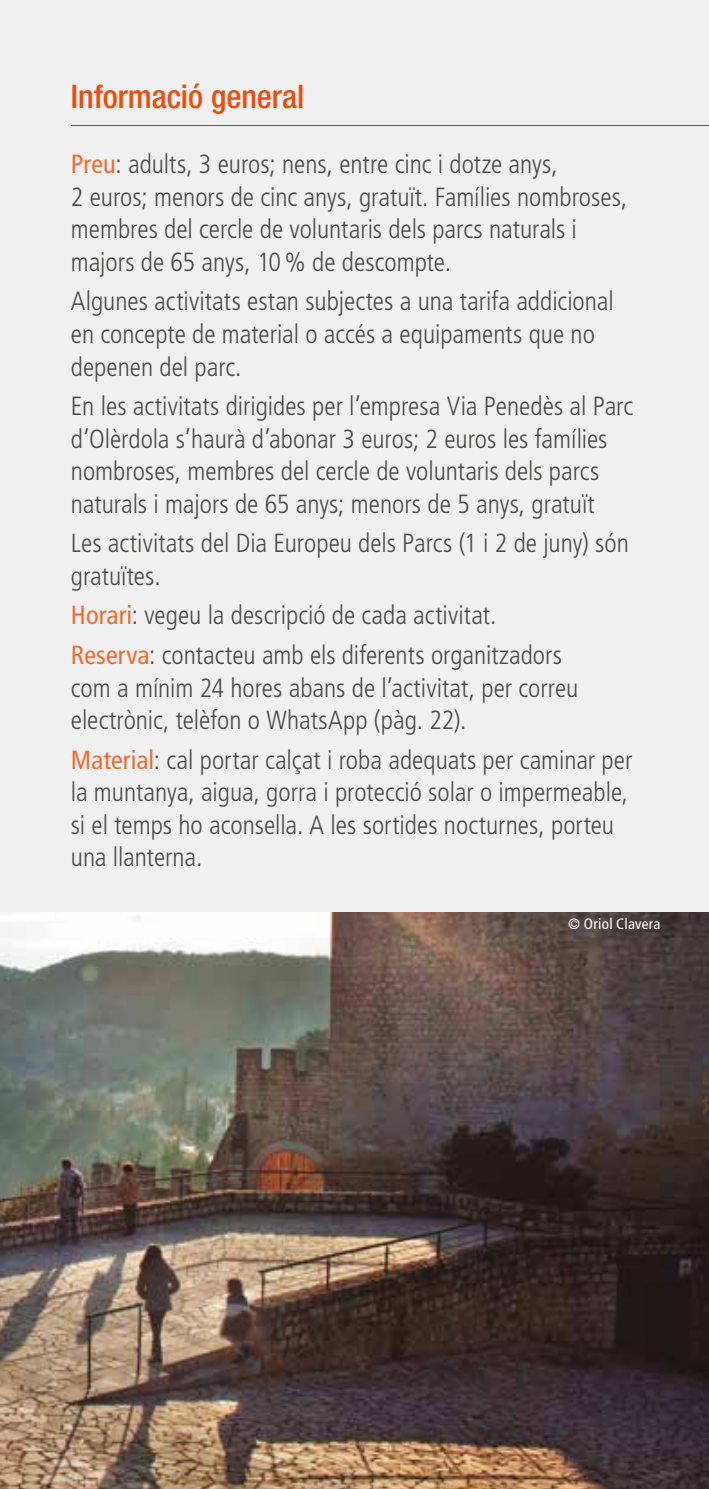
<style>
.page{position:relative;width:709px;height:1489px;background:#fff}
.page>*{position:absolute;margin:0;border:0;box-sizing:border-box;transform-origin:0 0}
.t1{font:500 condensed 32.5px "Helvetica Neue LT Std";letter-spacing:-.005em;color:#e94e0f}
.t2{font:300 condensed 26.25px/32.5px "Frutiger LT Std";color:#4a4a49}
.t3{font:condensed 15px "Frutiger LT Std";letter-spacing:.015em;color:#fff}
.s1{font-weight:400;color:#ed6c30}
</style>
<div class="page">
<div style="left:0;top:0;width:709px;height:1488px;background:#f0f0f0"></div>
<hr style="left:71px;top:125px;width:638px;height:1px;background:#575756">
<img style="left:0;top:912px;width:709px;height:576px">
<p class="t1" style="left:71px;top:77px;width:235px">Informació general</p>
<p class="t2" style="left:71px;top:148px;width:558px"><span class="s1">Preu</span>: adults, 3 euros; nens, entre cinc i dotze anys,<br>2 euros; menors de cinc anys, gratuït. Famílies nombroses, membres del cercle de voluntaris dels parcs naturals i majors de 65 anys, 10% de descompte.</p>
<p class="t2" style="left:71px;top:285px;width:544px">Algunes activitats estan subjectes a una tarifa addicional en concepte de material o accés a equipaments que no depenen del parc.</p>
<p class="t2" style="left:71px;top:390px;width:564px">En les activitats dirigides per l’empresa Via Penedès al Parc d’Olèrdola s’haurà d’abonar 3 euros; 2 euros les famílies nombroses, membres del cercle de voluntaris dels parcs naturals i majors de 65 anys; menors de 5 anys, gratuït</p>
<p class="t2" style="left:71px;top:527px;width:559px">Les activitats del Dia Europeu dels Parcs (1 i 2 de juny) són gratuïtes.</p>
<p class="t2" style="left:71px;top:596px;width:492px;line-height:39.5px"><span class="s1">Horari</span>: vegeu la descripció de cada activitat.<br><span class="s1">Reserva</span>: contacteu amb els diferents organitzadors</p>
<p class="t2" style="left:71px;top:671px;width:509px">com a mínim 24 hores abans de l’activitat, per correu electrònic, telèfon o WhatsApp (pàg. 22).</p>
<p class="t2" style="left:71px;top:743px;width:563px"><span class="s1">Material</span>: cal portar calçat i roba adequats per caminar per la muntanya, aigua, gorra i protecció solar o impermeable, si el temps ho aconsella. A les sortides nocturnes, porteu una llanterna.</p>
<p class="t3" style="left:568px;top:915px;width:94px">© Oriol Clavera</p>
</div>
